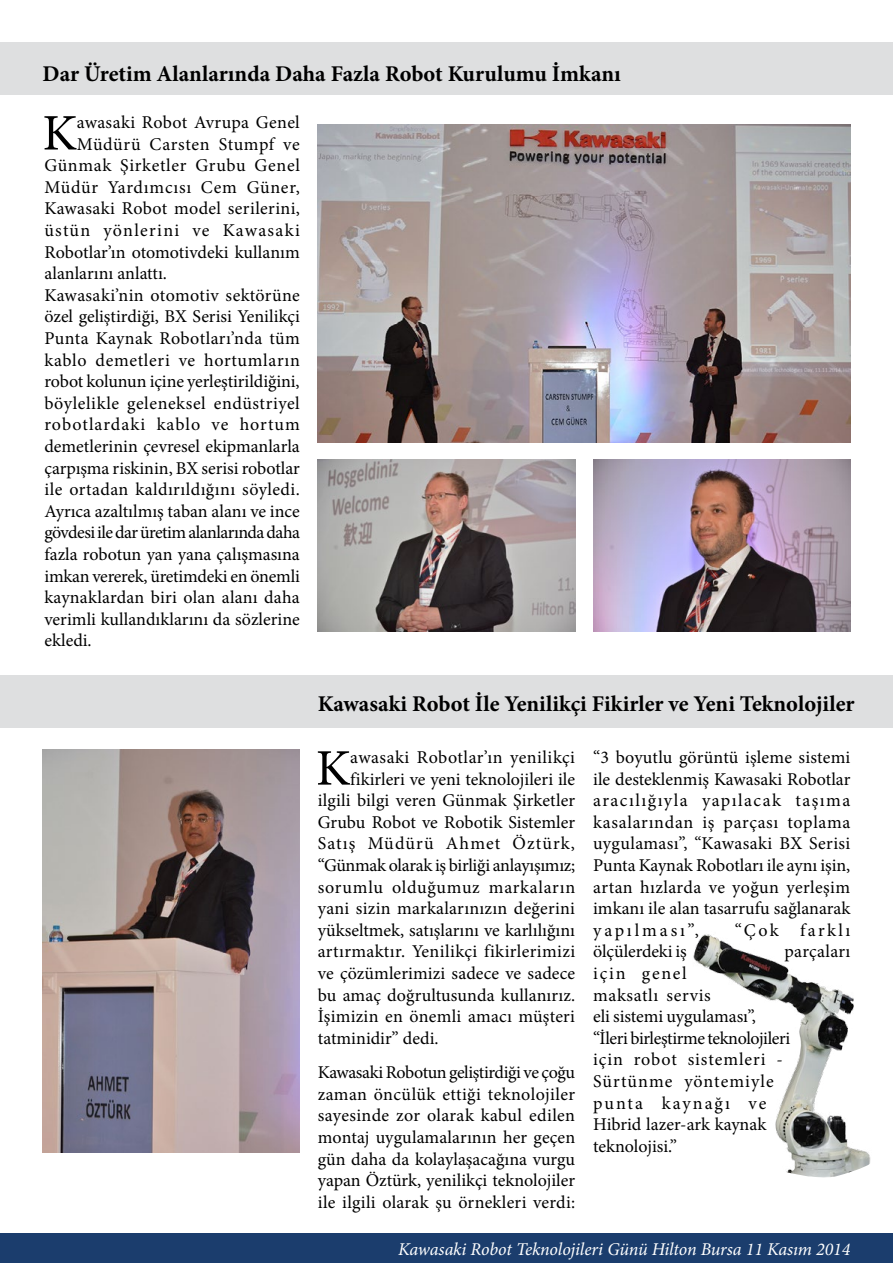
<style>
.page{position:relative;width:893px;height:1263px;background:#fff}
.page>*{position:absolute;margin:0;border:0;box-sizing:border-box;transform-origin:0 0}
.t1{font:51.3px "Minion Pro";color:#000}
.t2{font:700 22.5px "Minion Pro";color:#000}
.t3{font:18px/21.6px "Minion Pro";letter-spacing:.005em;color:#000;text-align:justify}
.t4{font:18px "Minion Pro";letter-spacing:.025em;color:#000}
.t5{font:18px "Minion Pro";letter-spacing:.04em;color:#000}
.t6{font:18px "Minion Pro";letter-spacing:-.015em;color:#000}
.t7{font:italic 18px "Minion Pro";letter-spacing:-.01em;color:#fff}
.t8{font:18px "Minion Pro";letter-spacing:-.03em;color:#000}
.t9{font:18px "Minion Pro";letter-spacing:.03em;color:#000}
.t10{font:18px "Minion Pro";letter-spacing:.055em;color:#000}
.t11{font:18px "Minion Pro";letter-spacing:.045em;color:#000}
.t12{font:18px "Minion Pro";letter-spacing:.07em;color:#000}
.t13{font:18px "Minion Pro";letter-spacing:.065em;color:#000}
.t14{font:18px "Minion Pro";letter-spacing:.035em;color:#000}
.t15{font:18px "Minion Pro";letter-spacing:.135em;color:#000}
</style>
<div class="page">
<div style="left:0;top:43px;width:893px;height:52px;background:#dedfe0"></div>
<div style="left:0;top:675px;width:893px;height:53px;background:#dedfe0"></div>
<img style="left:43px;top:750px;width:257px;height:403px">
<img style="left:318px;top:124px;width:532px;height:318px">
<div style="left:0;top:1233px;width:893px;height:30px;background:#1b3d6d"></div>
<img style="left:593px;top:460px;width:257px;height:171px">
<img style="left:318px;top:460px;width:257px;height:171px">
<img style="left:693px;top:934px;width:178px;height:244px">
<p class="t2" style="left:43px;top:58px;width:580px">Dar Üretim Alanlarında Daha Fazla Robot Kurulumu İmkanı</p>
<h1 class="t1" style="left:42px;top:99px;width:36px">K</h1>
<p class="t3" style="left:77px;top:111px;width:224px">awasaki Robot Avrupa Genel</p>
<p class="t14" style="left:77px;top:132px;width:224px">Müdürü Carsten Stumpf ve</p>
<p class="t5" style="left:44px;top:153px;width:257px">Günmak Şirketler Grubu Genel</p>
<p class="t11" style="left:44px;top:175px;width:257px">Müdür Yardımcısı Cem Güner,</p>
<p class="t3" style="left:44px;top:198px;width:257px">Kawasaki Robot model serilerini,</p>
<p class="t12" style="left:44px;top:218px;width:257px">üstün yönlerini ve Kawasaki</p>
<p class="t3" style="left:44px;top:241px;width:257px">Robotlar’ın otomotivdeki kullanım</p>
<p class="t3" style="left:44px;top:263px;width:124px">alanlarını anlattı.</p>
<p class="t3" style="left:44px;top:284px;width:257px">Kawasaki’nin otomotiv sektörüne</p>
<p class="t3" style="left:44px;top:306px;width:257px">özel geliştirdiği, BX Serisi Yenilikçi</p>
<p class="t4" style="left:44px;top:326px;width:257px">Punta Kaynak Robotları’nda tüm</p>
<p class="t5" style="left:44px;top:348px;width:257px">kablo demetleri ve hortumların</p>
<p class="t3" style="left:44px;top:371px;width:257px">robot kolunun içine yerleştirildiğini,</p>
<p class="t9" style="left:44px;top:391px;width:257px">böylelikle geleneksel endüstriyel</p>
<p class="t10" style="left:44px;top:412px;width:257px">robotlardaki kablo ve hortum</p>
<p class="t3" style="left:44px;top:435px;width:257px">demetlerinin çevresel ekipmanlarla</p>
<p class="t3" style="left:44px;top:457px;width:257px">çarpışma riskinin, BX serisi robotlar</p>
<p class="t4" style="left:44px;top:477px;width:257px">ile ortadan kaldırıldığını söyledi.</p>
<p class="t3" style="left:44px;top:500px;width:257px">Ayrıca azaltılmış taban alanı ve ince</p>
<p class="t8" style="left:44px;top:520px;width:257px">gövdesi ile dar üretim alanlarında daha</p>
<p class="t3" style="left:44px;top:543px;width:257px">fazla robotun yan yana çalışmasına</p>
<p class="t6" style="left:44px;top:564px;width:257px">imkan vererek, üretimdeki en önemli</p>
<p class="t3" style="left:44px;top:587px;width:257px">kaynaklardan biri olan alanı daha</p>
<p class="t3" style="left:44px;top:608px;width:257px">verimli kullandıklarını da sözlerine</p>
<p class="t3" style="left:44px;top:630px;width:49px">ekledi.</p>
<p class="t2" style="left:318px;top:688px;width:538px">Kawasaki Robot İle Yenilikçi Fikirler ve Yeni Teknolojiler</p>
<h1 class="t1" style="left:316px;top:734px;width:36px">K</h1>
<p class="t4" style="left:350px;top:745px;width:226px">awasaki Robotlar’ın yenilikçi</p>
<p class="t3" style="left:350px;top:768px;width:226px">fikirleri ve yeni teknolojileri ile</p>
<p class="t3" style="left:318px;top:790px;width:259px">ilgili bilgi veren Günmak Şirketler</p>
<p class="t3" style="left:318px;top:811px;width:259px">Grubu Robot ve Robotik Sistemler</p>
<p class="t13" style="left:318px;top:832px;width:259px">Satış Müdürü Ahmet Öztürk,</p>
<p class="t6" style="left:318px;top:853px;width:259px">“Günmak olarak iş birliği anlayışımız;</p>
<p class="t5" style="left:318px;top:875px;width:259px">sorumlu olduğumuz markaların</p>
<p class="t3" style="left:318px;top:898px;width:259px">yani sizin markalarınızın değerini</p>
<p class="t3" style="left:318px;top:919px;width:259px">yükseltmek, satışlarını ve karlılığını</p>
<p class="t3" style="left:318px;top:941px;width:259px">artırmaktır. Yenilikçi fikirlerimizi</p>
<p class="t3" style="left:318px;top:962px;width:259px">ve çözümlerimizi sadece ve sadece</p>
<p class="t3" style="left:318px;top:984px;width:259px">bu amaç doğrultusunda kullanırız.</p>
<p class="t3" style="left:318px;top:1006px;width:259px">İşimizin en önemli amacı müşteri</p>
<p class="t3" style="left:318px;top:1027px;width:122px">tatminidir” dedi.</p>
<p class="t3" style="left:318px;top:1062px;width:259px">Kawasaki Robotun geliştirdiği ve çoğu zaman öncülük ettiği teknolojiler sayesinde zor olarak kabul edilen montaj uygulamalarının her geçen gün daha da kolaylaşacağına vurgu yapan Öztürk, yenilikçi teknolojiler ile ilgili olarak şu örnekleri verdi:</p>
<p class="t3" style="left:593px;top:746px;width:259px">“3 boyutlu görüntü işleme sistemi ile desteklenmiş Kawasaki Robotlar aracılığıyla yapılacak taşıma kasalarından iş parçası toplama uygulaması”, “Kawasaki BX Serisi Punta Kaynak Robotları ile aynı işin, artan hızlarda ve yoğun yerleşim imkanı ile alan tasarrufu sağlanarak yapılması”,</p>
<p class="t15" style="left:735px;top:918px;width:117px">“Çok farklı</p>
<p class="t3" style="left:593px;top:941px;width:95px">ölçülerdeki iş</p>
<p class="t3" style="left:784px;top:941px;width:68px">parçaları</p>
<p class="t3" style="left:593px;top:962px;width:199px;text-align:left">için genel<br>maksatlı servis<br>eli sistemi uygulaması”, “İleri birleştirme teknolojileri için robot sistemleri -<br>Sürtünme yöntemiyle punta kaynağı ve<br>Hibrid lazer-ark kaynak teknolojisi.”</p>
<p class="t7" style="left:398px;top:1237px;width:454px">Kawasaki Robot Teknolojileri Günü Hilton Bursa 11 Kasım 2014</p>
</div>
